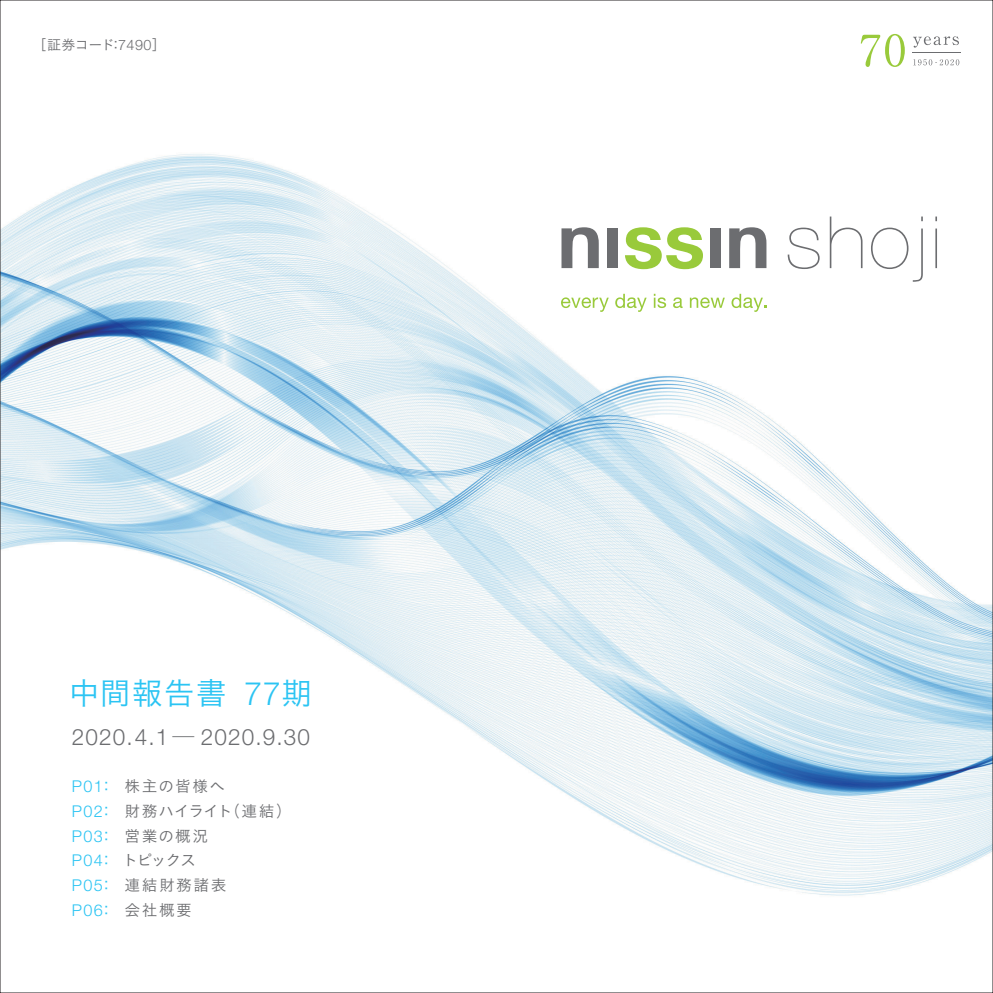
<style>
.page{position:relative;width:993px;height:993px;background:#fff}
.page>*{position:absolute;margin:0;border:0;box-sizing:border-box;transform-origin:0 0}
.t1{font:31.5px "Koburina Go Std W3";letter-spacing:.015em;color:#2bc4f3}
.t2{font:300 22.57px "Helvetica Neue LT Std";letter-spacing:.05em;color:#6c6d70}
.t3{font:300 16.28px/24.8px "Helvetica Neue LT Std";letter-spacing:.085em;color:#2bc4f3;text-align:justify}
.t4{font:15.75px/24.8px "Koburina Go Std W3";letter-spacing:.085em;color:#6c6d70}
.t5{font:14px "Koburina Go Std W3";letter-spacing:-.035em;color:#6c6d70}
.s1{font-family:"Gothic BBB Pro";font-weight:500}
.s2{font-family:"Helvetica Neue LT Std";font-weight:300;font-size:14.35px}
.s3{font-family:"Helvetica Neue LT Std";font-weight:300;font-size:32.38px}
.s4{font-family:"Koburina Go Std W3";font-weight:400;font-size:21.88px}
.s5{font-family:"Gothic BBB Pro";font-weight:500;font-size:15.75px}
</style>
<div class="page">
<img style="left:2px;top:38px;width:988px;height:858px">
<div style="left:607px;top:228px;width:11px;height:40px;background:#6c6d70"></div>
<svg style="left:624px;top:227px;width:78px;height:42px"></svg>
<div style="left:709px;top:228px;width:11px;height:40px;background:#6c6d70"></div>
<svg style="left:561px;top:227px;width:37px;height:41px"></svg>
<svg style="left:729px;top:227px;width:37px;height:41px"></svg>
<svg style="left:787px;top:227px;width:32px;height:42px"></svg>
<svg style="left:829px;top:216px;width:33px;height:52px"></svg>
<svg style="left:870px;top:216px;width:52px;height:66px"></svg>
<hr style="left:935px;top:228px;width:1px;height:40px;background:#6c6d70">
<svg style="left:561px;top:297px;width:47px;height:15px"></svg>
<svg style="left:615px;top:294px;width:31px;height:18px"></svg>
<svg style="left:653px;top:294px;width:13px;height:14px"></svg>
<svg style="left:673px;top:297px;width:9px;height:11px"></svg>
<svg style="left:689px;top:297px;width:35px;height:11px"></svg>
<svg style="left:731px;top:294px;width:35px;height:18px"></svg>
<svg style="left:860px;top:34px;width:44px;height:33px"></svg>
<hr style="left:911px;top:52px;width:48px;height:1px;background:#6c6d70">
<svg style="left:912px;top:59px;width:47px;height:6px"></svg>
<svg style="left:912px;top:36px;width:46px;height:12px"></svg>
<p class="t5" style="left:32px;top:34px;width:135px"><span class="s1">［</span>証券コード<span class="s1">：</span><span class="s2">7490</span><span class="s1">］</span></p>
<h1 class="t1" style="left:68px;top:669px;width:246px">中間報告書 <span class="s3">77</span>期</h1>
<h2 class="t2" style="left:72px;top:722px;width:239px">2020.4.1 <span class="s4">─</span> 2020.9.30</h2>
<p class="t3" style="left:72px;top:773px;width:44px">P01<span class="s5">：</span>P02<span class="s5">：</span>P03<span class="s5">：</span>P04<span class="s5">：</span>P05<span class="s5">：</span>P06<span class="s5">：</span></p>
<p class="t4" style="left:122px;top:773px;width:171px">株主の皆様へ<br>財務ハイライト<span class="s1">（</span>連結<span class="s1">）</span>営業の概況<br>トピックス<br>連結財務諸表<br>会社概要</p>
</div>
